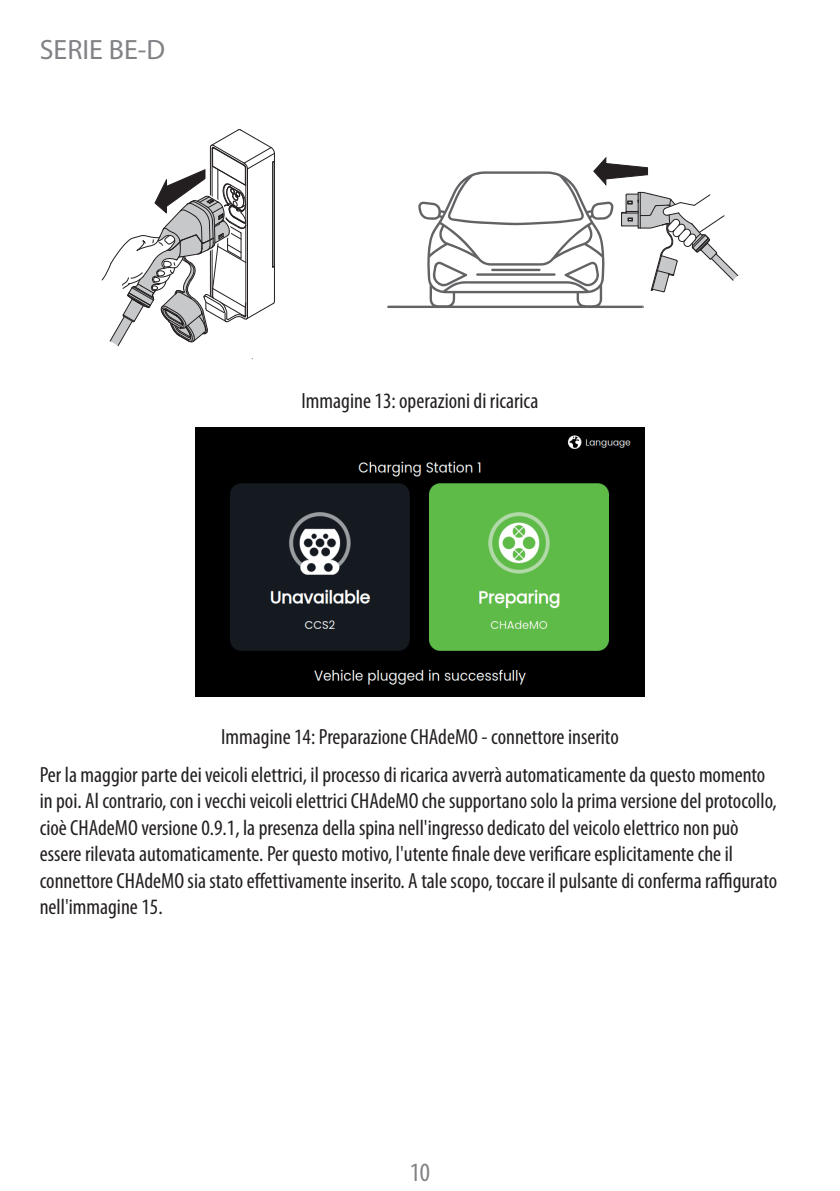
<style>
.page{position:relative;width:840px;height:1191px;background:#fff}
.page>*{position:absolute;margin:0;border:0;box-sizing:border-box;transform-origin:0 0}
.t1{font:28px "Myriad Pro";color:#808285}
.t2{font:condensed 26.4px "Myriad Pro";color:#808285}
.t3{font:condensed 22px/26.4px "Myriad Pro";color:#231f20}
</style>
<div class="page">
<svg style="left:101px;top:129px;width:174px;height:218px"></svg>
<svg style="left:387px;top:157px;width:351px;height:151px"></svg>
<img style="left:196px;top:427px;width:447px;height:269px">
<p class="t1" style="left:40px;top:32px;width:127px">SERIE BE-D</p>
<p class="t3" style="left:301px;top:387px;width:238px">Immagine 13: operazioni di ricarica</p>
<p class="t3" style="left:40px;top:718px;width:726px;line-height:37.8px;text-indent:181px">Immagine 14: Preparazione CHAdeMO - connettore inserito<br>Per la maggior parte dei veicoli elettrici, il processo di ricarica avverrà automaticamente da questo momento</p>
<p class="t3" style="left:40px;top:787px;width:738px">in poi. Al contrario, con i vecchi veicoli elettrici CHAdeMO che supportano solo la prima versione del protocollo, cioè CHAdeMO versione 0.9.1, la presenza della spina nell'ingresso dedicato del veicolo elettrico non può essere rilevata automaticamente. Per questo motivo, l'utente finale deve verificare esplicitamente che il connettore CHAdeMO sia stato effettivamente inserito. A tale scopo, toccare il pulsante di conferma raffigurato nell'immagine 15.</p>
<p class="t2" style="left:409px;top:1156px;width:22px">10</p>
</div>
